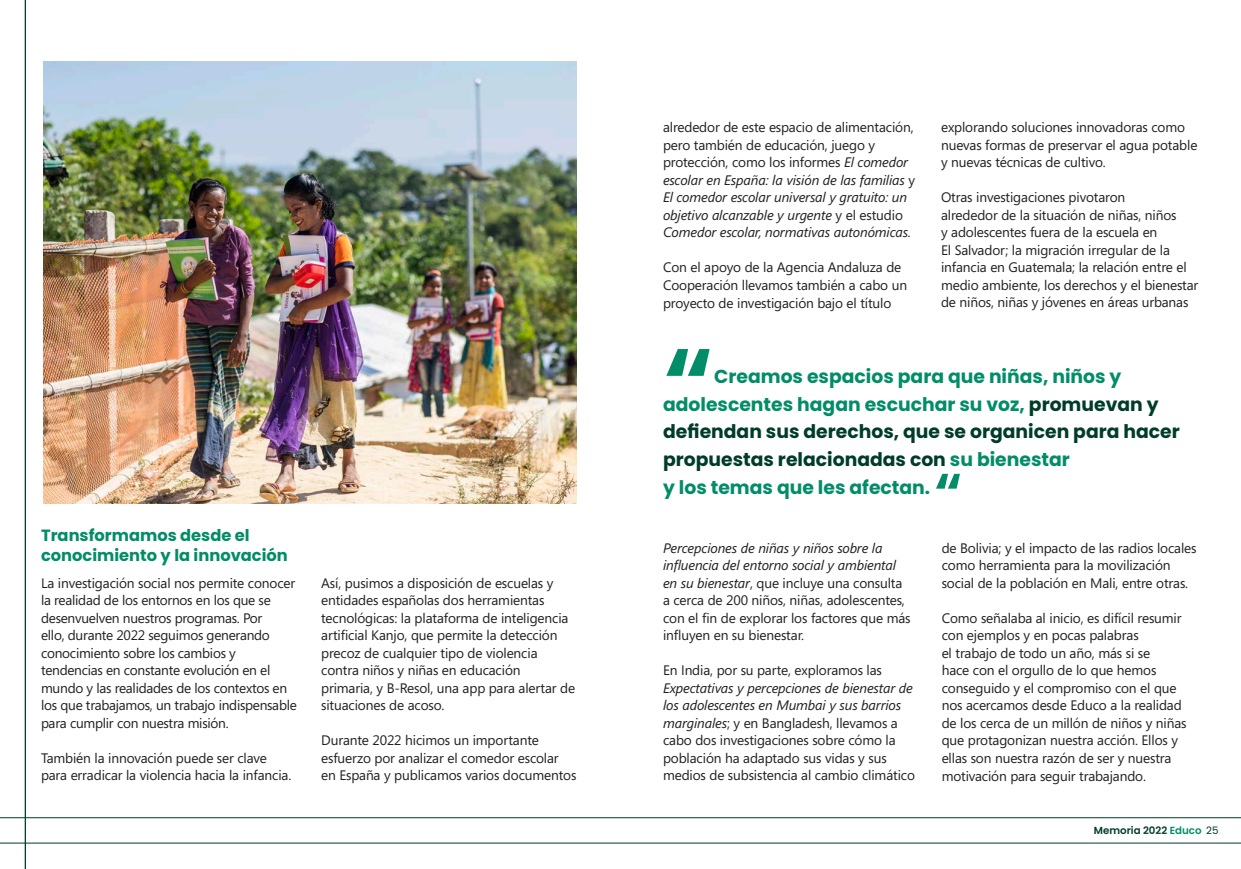
<style>
.page{position:relative;width:1241px;height:869px;background:#fff}
.page>*{position:absolute;margin:0;border:0;box-sizing:border-box;transform-origin:0 0}
.t1{font:600 106.25px "Poppins";color:#008d68}
.t2{font:600 58.75px "Poppins";color:#008d68}
.t3{font:700 18.75px/27.6px "Poppins";color:#003c2a}
.t4{font:700 18.75px "Poppins";color:#008d68}
.t5{font:700 16.25px "Poppins";color:#008d68}
.t6{font:13.75px/17.5px "Segoe";letter-spacing:-.01em;color:#231f20}
.t7{font:italic 13.75px/17.5px "Segoe";letter-spacing:-.01em;color:#231f20}
.t8{font:600 10.25px "Poppins";color:#003c2a}
.s1{font-style:normal}
.s2{color:#008d68}
.s3{font-style:italic}
.s4{font-weight:400}
</style>
<div class="page">
<hr style="left:0;top:842px;width:1240px;height:1px;background:#003c2a">
<hr style="left:0;top:817px;width:1240px;height:1px;background:#003c2a">
<hr style="left:25px;top:0;width:1px;height:868px;background:#003c2a">
<img style="left:44px;top:61px;width:532px;height:442px">
<p class="t5" style="left:41px;top:525px;width:210px">Transformamos desde el</p>
<p class="t5" style="left:41px;top:545px;width:248px">conocimiento y la innovación</p>
<p class="t6" style="left:41px;top:573px;width:257px">La investigación social nos permite conocer la realidad de los entornos en los que se desenvuelven nuestros programas. Por<br>ello, durante 2022 seguimos generando conocimiento sobre los cambios y tendencias en constante evolución en el mundo y las realidades de los contextos en los que trabajamos, un trabajo indispensable para cumplir con nuestra misión.</p>
<p class="t6" style="left:41px;top:748px;width:252px">También la innovación puede ser clave para erradicar la violencia hacia la infancia.</p>
<p class="t6" style="left:321px;top:573px;width:255px">Así, pusimos a disposición de escuelas y entidades españolas dos herramientas tecnológicas: la plataforma de inteligencia artificial Kanjo, que permite la detección precoz de cualquier tipo de violencia contra niños y niñas en educación primaria, y B-Resol, una app para alertar de situaciones de acoso.</p>
<p class="t6" style="left:321px;top:731px;width:257px">Durante 2022 hicimos un importante esfuerzo por analizar el comedor escolar en España y publicamos varios documentos</p>
<p class="t7" style="left:663px;top:119px;width:253px"><span class="s1">alrededor de este espacio de alimentación, pero también de educación, juego y protección, como los informes</span> El comedor escolar en España: la visión de las familias <span class="s1">y </span>El comedor escolar universal y gratuito: un objetivo alcanzable y urgente <span class="s1">y el estudio </span>Comedor escolar, normativas autonómicas.</p>
<p class="t6" style="left:663px;top:258px;width:245px">Con el apoyo de la Agencia Andaluza de<br>Cooperación llevamos también a cabo un proyecto de investigación bajo el título</p>
<p class="t6" style="left:940px;top:118px;width:258px">explorando soluciones innovadoras como nuevas formas de preservar el agua potable y nuevas técnicas de cultivo.</p>
<p class="t6" style="left:940px;top:188px;width:259px">Otras investigaciones pivotaron<br>alrededor de la situación de niñas, niños<br>y adolescentes fuera de la escuela en<br>El Salvador; la migración irregular de la infancia en Guatemala; la relación entre el medio ambiente, los derechos y el bienestar de niños, niñas y jóvenes en áreas urbanas</p>
<p class="t1" style="left:663px;top:324px;width:52px">“</p>
<p class="t3" style="left:663px;top:363px;width:518px;text-indent:51px"><span class="s2">Creamos espacios para que niñas, niños y adolescentes hagan escuchar su voz,</span> promuevan y defiendan sus derechos, que se organicen para hacer propuestas relacionadas con <span class="s2">su bienestar</span></p>
<p class="t4" style="left:663px;top:476px;width:268px">y los temas que les afectan.</p>
<p class="t2" style="left:934px;top:460px;width:30px">“</p>
<p class="t6" style="left:663px;top:538px;width:249px"><span class="s3">Percepciones de niñas y niños sobre la influencia del entorno social y ambiental en su bienestar</span>, que incluye una consulta a cerca de 200 niños, niñas, adolescentes, con el fin de explorar los factores que más influyen en su bienestar.</p>
<p class="t6" style="left:663px;top:661px;width:253px">En India, por su parte, exploramos las <span class="s3">Expectativas y percepciones de bienestar de los adolescentes en Mumbai y sus barrios marginales</span>; y en Bangladesh, llevamos a cabo dos investigaciones sobre cómo la población ha adaptado sus vidas y sus medios de subsistencia al cambio climático</p>
<p class="t6" style="left:941px;top:538px;width:256px">de Bolivia; y el impacto de las radios locales como herramienta para la movilización social de la población en Mali, entre otras.</p>
<p class="t6" style="left:941px;top:608px;width:246px">Como señalaba al inicio, es difícil resumir con ejemplos y en pocas palabras<br>el trabajo de todo un año, más si se<br>hace con el orgullo de lo que hemos conseguido y el compromiso con el que nos acercamos desde Educo a la realidad de los cerca de un millón de niños y niñas que protagonizan nuestra acción. Ellos y ellas son nuestra razón de ser y nuestra motivación para seguir trabajando.</p>
<p class="t8" style="left:1093px;top:824px;width:126px">Memoria 2022 <span class="s2">Educo</span> <span class="s4">25</span></p>
</div>
